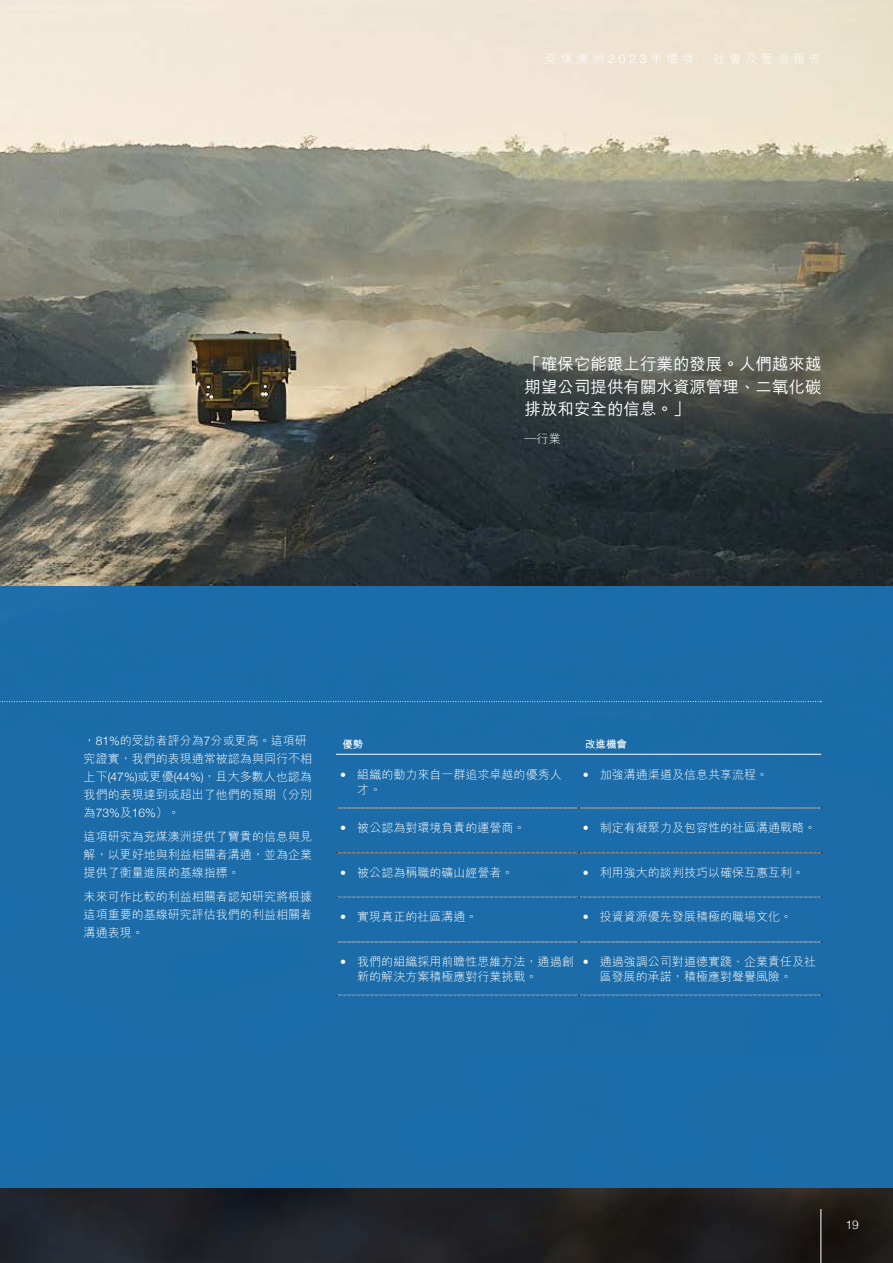
<style>
.page{position:relative;width:893px;height:1263px;background:#fff}
.page>*{position:absolute;margin:0;border:0;box-sizing:border-box;transform-origin:0 0}
.t1{font:500 16.5px/22.5px "M Hei HK";color:#fff;text-align:justify}
.t2{font:300 12px/18px "M Hei HK";color:#fff}
.t3{font:300 12px "M Hei HK";letter-spacing:.32em;color:#fff}
.t4{font:300 12px "Helvetica Neue";color:#fff}
.t5{font:300 12px "Helvetica";color:#fff}
.t6{font:700 10.5px "M Hei HK";color:#fff}
.s1{font-family:"Helvetica LT Std"}
.s2{font-family:"Helvetica Neue"}
.s3{font-family:"M Hei HK"}
.s4{font-family:"Helvetica Neue";font-weight:400}
</style>
<div class="page">
<img style="left:0;top:1188px;width:893px;height:75px">
<img style="left:0;top:0;width:893px;height:587px">
<div style="left:0;top:587px;width:893px;height:601px;background:#1b6ead"></div>
<svg style="left:336px;top:852px;width:486px;height:1px"></svg>
<svg style="left:336px;top:897px;width:486px;height:1px"></svg>
<svg style="left:336px;top:942px;width:486px;height:1px"></svg>
<svg style="left:336px;top:995px;width:486px;height:1px"></svg>
<svg style="left:336px;top:808px;width:486px;height:1px"></svg>
<hr style="left:336px;top:754px;width:243px;height:1px;background:#fff">
<hr style="left:579px;top:754px;width:242px;height:1px;background:#fff">
<svg style="left:0;top:701px;width:821px;height:1px"></svg>
<hr style="left:821px;top:1209px;width:1px;height:54px;background:#fff">
<p class="t3" style="left:545px;top:53px;width:277px">兗煤澳洲<span class="s1">2023</span>年環境、社會及管治報告</p>
<h1 class="t1" style="left:525px;top:352px;width:298px">「確保它能跟上行業的發展。人們越來越期望公司提供有關水資源管理、二氧化碳排放和安全的信息。」</h1>
<p class="t2" style="left:525px;top:429px;width:38px">—行業</p>
<p class="t2" style="left:84px;top:731px;width:230px">，<span class="s2">81%</span>的受訪者評分為<span class="s2">7</span>分或更高。這項研究證實，我們的表現通常被認為與同行不相上下<span class="s2">(47%)</span>或更優<span class="s2">(44%)</span>，且大多數人也認為我們的表現達到或超出了他們的預期（分別</p>
<p class="t4" style="left:84px;top:803px;width:98px"><span class="s3">為</span>73%<span class="s3">及</span>16%<span class="s3">）。</span></p>
<p class="t2" style="left:84px;top:827px;width:230px;text-align:justify">這項研究為兖煤澳洲提供了寶貴的信息與見解，以更好地與利益相關者溝通，並為企業提供了衡量進展的基線指標。</p>
<p class="t2" style="left:84px;top:888px;width:230px;text-align:justify">未來可作比較的利益相關者認知研究將根據這項重要的基線研究評估我們的利益相關者溝通表現。</p>
<p class="t6" style="left:342px;top:736px;width:22px">優勢</p>
<p class="t6" style="left:585px;top:736px;width:43px">改進機會</p>
<p class="t2" style="left:357px;top:767px;width:206px;line-height:15px;text-indent:-17px"><span class="s4">•</span> 組織的動力來自一群追求卓越的優秀人才。</p>
<p class="t2" style="left:583px;top:765px;width:187px"><span class="s4">•</span> 加強溝通渠道及信息共享流程。</p>
<p class="t2" style="left:340px;top:818px;width:187px"><span class="s4">•</span> 被公認為對環境負責的運營商。</p>
<p class="t2" style="left:583px;top:818px;width:235px"><span class="s4">•</span> 制定有凝聚力及包容性的社區溝通戰略。</p>
<p class="t2" style="left:340px;top:863px;width:175px"><span class="s4">•</span> 被公認為稱職的礦山經營者。</p>
<p class="t2" style="left:583px;top:863px;width:223px"><span class="s4">•</span> 利用強大的談判技巧以確保互惠互利。</p>
<p class="t2" style="left:340px;top:908px;width:139px"><span class="s4">•</span> 實現真正的社區溝通。</p>
<p class="t2" style="left:583px;top:908px;width:211px"><span class="s4">•</span> 投資資源優先發展積極的職場文化。</p>
<p class="t2" style="left:357px;top:954px;width:218px;line-height:15px;text-indent:-17px"><span class="s4">•</span> 我們的組織採用前瞻性思維方法，通過創新的解決方案積極應對行業挑戰。</p>
<p class="t2" style="left:583px;top:954px;width:235px;line-height:15px;text-align:center"><span class="s4">•</span> 通過強調公司對道德實踐、企業責任及社區發展的承諾，積極應對聲譽風險。</p>
<p class="t5" style="left:846px;top:1214px;width:15px">19</p>
</div>
